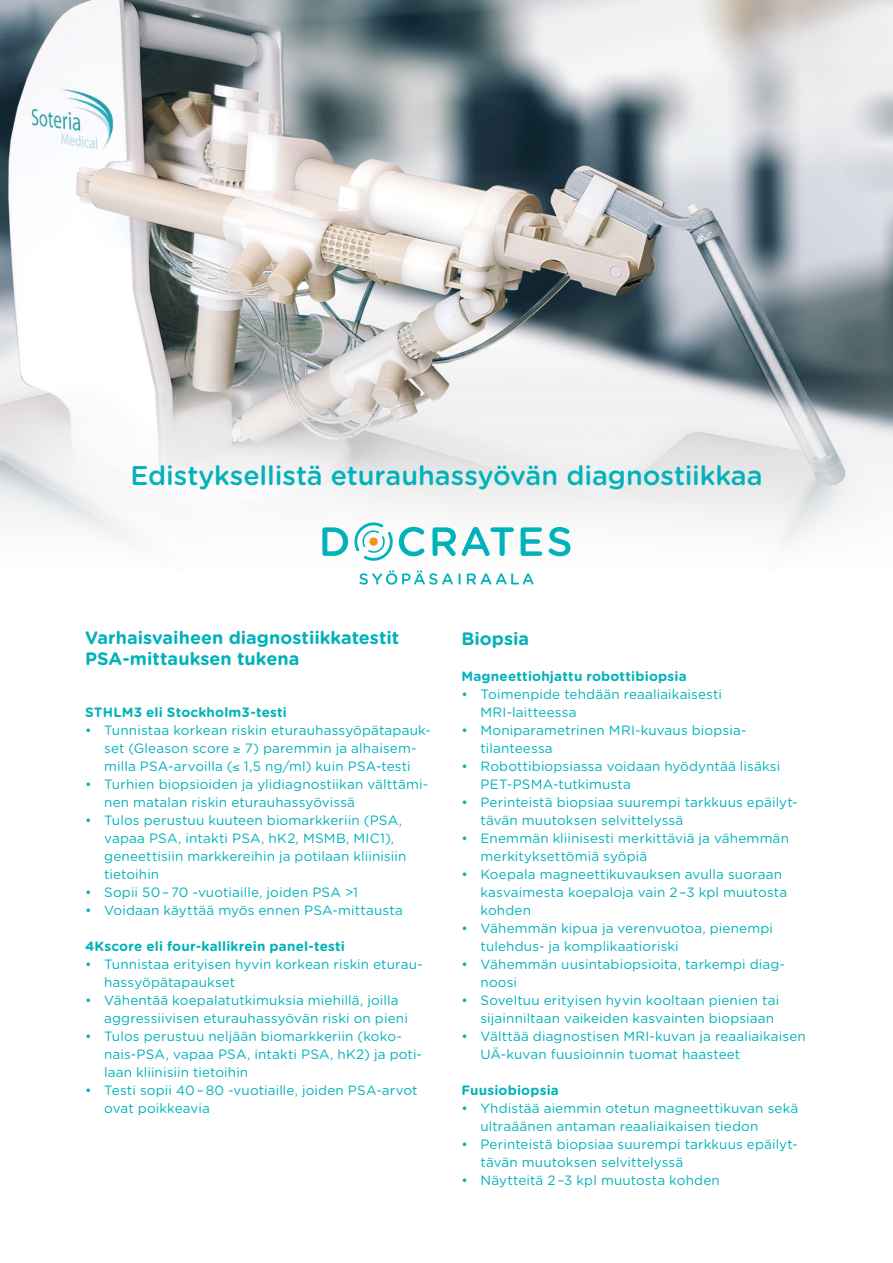
<style>
.page{position:relative;width:893px;height:1263px;background:#fff}
.page>*{position:absolute;margin:0;border:0;box-sizing:border-box;transform-origin:0 0}
.otsikko{font:500 27px "Gotham Rounded";letter-spacing:-.005em;color:#00b2b9}
.väliotsikko{font:700 18px/21px "Gotham Rounded";color:#00b2b9}
.leipis{font:700 18px "Gotham Rounded";color:#00b2b9}
.leipis-2{font:13.5px/18px "Gotham Rounded";letter-spacing:.01em;color:#00b2b9}
.bold{font:700 13.5px "Gotham Rounded";letter-spacing:.015em;color:#00b2b9}
</style>
<div class="page">
<img style="left:0;top:0;width:893px;height:341px">
<svg style="left:0;top:341px;width:893px;height:244px"></svg>
<svg style="left:359px;top:570px;width:174px;height:15px"></svg>
<svg style="left:322px;top:521px;width:248px;height:41px"></svg>
<p class="otsikko" style="left:130px;top:456px;width:634px">Edistyksellistä eturauhassyövän diagnostiikkaa</p>
<p class="väliotsikko" style="left:85px;top:627px;width:316px">Varhaisvaiheen diagnostiikkatestit<br>PSA-mittauksen tukena</p>
<p class="bold" style="left:85px;top:702px;width:203px">STHLM3 eli Stockholm3-testi</p>
<p class="leipis-2" style="left:85px;top:721px;width:347px;text-align:center">• Tunnistaa korkean riskin eturauhassyöpätapauk&shy;set (Gleason score ≥ 7) paremmin ja alhaisem&shy;milla PSA-arvoilla (≤ 1,5 ng/ml) kuin PSA-testi</p>
<p class="leipis-2" style="left:104px;top:775px;width:326px;text-indent:-19px">• Turhien biopsioiden ja ylidiagnostiikan välttämi&shy;nen matalan riskin eturauhassyövissä</p>
<p class="leipis-2" style="left:104px;top:811px;width:304px;text-indent:-19px">• Tulos perustuu kuuteen biomarkkeriin (PSA, vapaa PSA, intakti PSA, hK2, MSMB, MIC1), geneettisiin markkereihin ja potilaan kliinisiin tietoihin</p>
<p class="leipis-2" style="left:85px;top:883px;width:274px">• Sopii 50 – 70 -vuotiaille, joiden PSA &gt;1</p>
<p class="leipis-2" style="left:85px;top:901px;width:319px">• Voidaan käyttää myös ennen PSA-mittausta</p>
<p class="bold" style="left:85px;top:936px;width:261px">4Kscore eli four-kallikrein panel-testi</p>
<p class="leipis-2" style="left:104px;top:955px;width:320px;text-indent:-19px">• Tunnistaa erityisen hyvin korkean riskin eturau&shy;hassyöpätapaukset</p>
<p class="leipis-2" style="left:104px;top:991px;width:305px;text-indent:-19px">• Vähentää koepalatutkimuksia miehillä, joilla aggressiivisen eturauhassyövän riski on pieni</p>
<p class="leipis-2" style="left:104px;top:1027px;width:319px;text-indent:-19px">• Tulos perustuu neljään biomarkkeriin (koko&shy;nais-PSA, vapaa PSA, intakti PSA, hK2) ja poti&shy;laan kliinisiin tietoihin</p>
<p class="leipis-2" style="left:104px;top:1081px;width:315px;text-indent:-19px">• Testi sopii 40 – 80 -vuotiaille, joiden PSA-arvot ovat poikkeavia</p>
<p class="leipis" style="left:461px;top:625px;width:69px">Biopsia</p>
<p class="bold" style="left:461px;top:666px;width:227px">Magneettiohjattu robottibiopsia</p>
<p class="leipis-2" style="left:480px;top:685px;width:243px;text-indent:-19px">• Toimenpide tehdään reaaliaikaisesti<br>MRI-laitteessa</p>
<p class="leipis-2" style="left:480px;top:721px;width:266px;text-indent:-19px">• Moniparametrinen MRI-kuvaus biopsia&shy;tilanteessa</p>
<p class="leipis-2" style="left:480px;top:757px;width:301px;text-indent:-19px">• Robottibiopsiassa voidaan hyödyntää lisäksi<br>PET-PSMA-tutkimusta</p>
<p class="leipis-2" style="left:480px;top:793px;width:319px;text-indent:-19px">• Perinteistä biopsiaa suurempi tarkkuus epäilyt&shy;tävän muutoksen selvittelyssä</p>
<p class="leipis-2" style="left:480px;top:829px;width:310px;text-indent:-19px">• Enemmän kliinisesti merkittäviä ja vähemmän merkityksettömiä syöpiä</p>
<p class="leipis-2" style="left:480px;top:865px;width:308px;text-indent:-19px">• Koepala magneettikuvauksen avulla suoraan kasvaimesta koepaloja vain 2 –3 kpl muutosta kohden</p>
<p class="leipis-2" style="left:480px;top:919px;width:294px;text-indent:-19px">• Vähemmän kipua ja verenvuotoa, pienempi tulehdus- ja komplikaatioriski</p>
<p class="leipis-2" style="left:480px;top:955px;width:306px;text-indent:-19px">• Vähemmän uusintabiopsioita, tarkempi diag&shy;noosi</p>
<p class="leipis-2" style="left:480px;top:991px;width:300px;text-indent:-19px">• Soveltuu erityisen hyvin kooltaan pienien tai sijainniltaan vaikeiden kasvainten biopsiaan</p>
<p class="leipis-2" style="left:480px;top:1027px;width:327px;text-indent:-19px">• Välttää diagnostisen MRI-kuvan ja reaaliaikaisen<br>UÄ-kuvan fuusioinnin tuomat haasteet</p>
<p class="bold" style="left:461px;top:1080px;width:99px">Fuusiobiopsia</p>
<p class="leipis-2" style="left:480px;top:1099px;width:319px;text-indent:-19px">• Yhdistää aiemmin otetun magneettikuvan sekä ultraäänen antaman reaaliaikaisen tiedon</p>
<p class="leipis-2" style="left:480px;top:1135px;width:319px;text-indent:-19px">• Perinteistä biopsiaa suurempi tarkkuus epäilyt&shy;tävän muutoksen selvittelyssä</p>
<p class="leipis-2" style="left:461px;top:1171px;width:260px">• Näytteitä 2 –3 kpl muutosta kohden</p>
</div>
